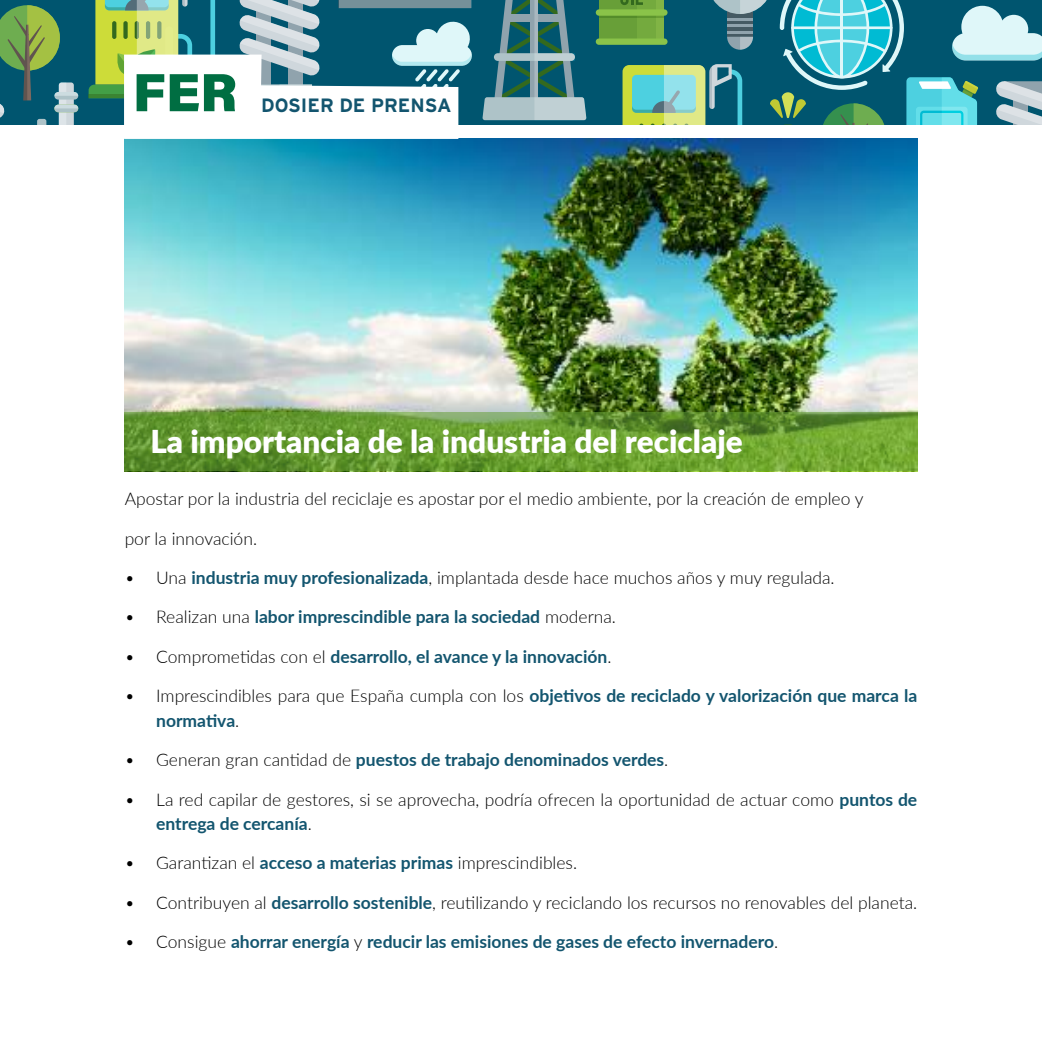
<style>
.page{position:relative;width:1042px;height:1042px;background:#fff}
.page>*{position:absolute;margin:0;border:0;box-sizing:border-box;transform-origin:0 0}
.t1{font:900 31.5px "Lato";color:#fff}
.t2{font:700 19.25px "Interstate";color:#13556f}
.t3{font:300 17.5px/24.5px "Lato";color:#000}
.t4{font:700 17.5px/24.5px "Lato";color:#13556f}
.s1{font-weight:700;color:#13556f}
.s2{font-weight:300;color:#000}
</style>
<div class="page">
<img style="left:124px;top:139px;width:794px;height:332px">
<div style="left:0;top:0;width:1042px;height:124px;background:#00556f"></div>
<svg style="left:482px;top:0;width:104px;height:120px"></svg>
<div style="left:599px;top:0;width:65px;height:41px;background:#689f38"></div>
<div style="left:599px;top:12px;width:65px;height:6px;background:#548c2a"></div>
<div style="left:596px;top:9px;width:71px;height:7px;background:#8ac349;border-radius:3px"></div>
<div style="left:596px;top:38px;width:71px;height:7px;background:#8ac349;border-radius:3px"></div>
<svg style="left:620px;top:0;width:422px;height:125px"></svg>
<svg style="left:0;top:5px;width:78px;height:119px"></svg>
<svg style="left:89px;top:0;width:383px;height:139px"></svg>
<svg style="left:124px;top:413px;width:793px;height:58px;background:#679b31"></svg>
<p class="t2" style="left:261px;top:94px;width:192px">DOSIER DE PRENSA</p>
<h1 class="t1" style="left:150px;top:418px;width:594px">La importancia de la industria del reciclaje</h1>
<p class="t3" style="left:125px;top:486px;width:740px">Apostar por la industria del reciclaje es apostar por el medio ambiente, por la creación de empleo y</p>
<p class="t3" style="left:125px;top:525px;width:134px">por la innovación.</p>
<p class="t3" style="left:125px;top:565px;width:711px">• Una <span class="s1">industria muy profesionalizada</span>, implantada desde hace muchos años y muy regulada.</p>
<p class="t4" style="left:125px;top:604px;width:493px"><span class="s2">• Realizan una</span> labor imprescindible para la sociedad <span class="s2">moderna.</span></p>
<p class="t4" style="left:125px;top:643px;width:488px"><span class="s2">• Comprometidas con el</span> desarrollo, el avance y la innovación<span class="s2">.</span></p>
<p class="t4" style="left:156px;top:683px;width:762px;text-indent:-31px"><span class="s2">• Imprescindibles para que España cumpla con los</span> objetivos de reciclado y valorización que marca la normativa<span class="s2">.</span></p>
<p class="t4" style="left:125px;top:747px;width:545px"><span class="s2">• Generan gran cantidad de</span> puestos de trabajo denominados verdes<span class="s2">.</span></p>
<p class="t3" style="left:156px;top:786px;width:762px;text-indent:-32px">• La red capilar de gestores, si se aprovecha, podría ofrecen la oportunidad de actuar como <span class="s1">puntos de entrega de cercanía</span>.</p>
<p class="t3" style="left:125px;top:850px;width:454px">• Garantizan el <span class="s1">acceso a materias primas</span> imprescindibles.</p>
<p class="t3" style="left:125px;top:889px;width:794px">• Contribuyen al <span class="s1">desarrollo sostenible</span>, reutilizando y reciclando los recursos no renovables del planeta.</p>
<p class="t4" style="left:125px;top:929px;width:655px"><span class="s2">• Consigue</span> ahorrar energía <span class="s2">y</span> reducir las emisiones de gases de efecto invernadero<span class="s2">.</span></p>
</div>
